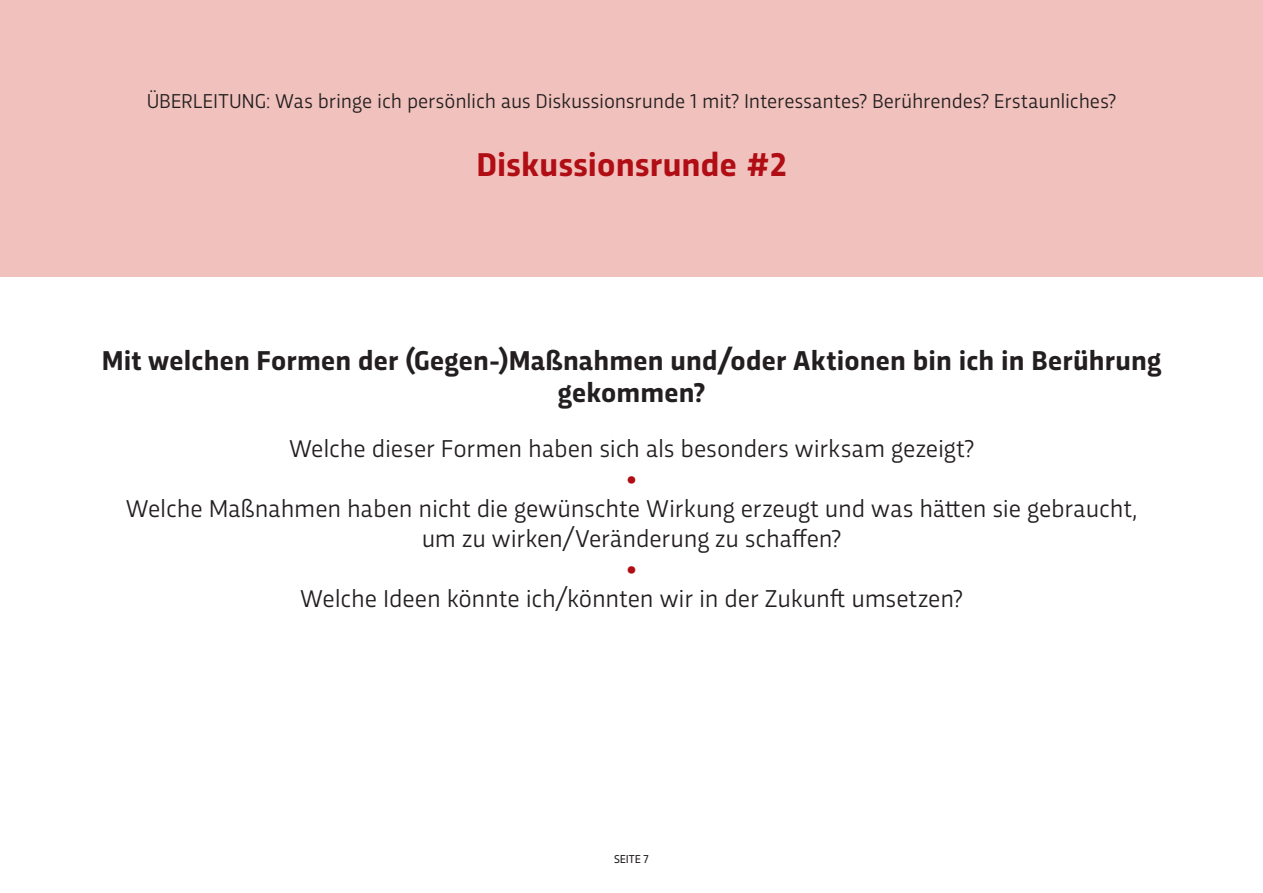
<style>
.page{position:relative;width:1263px;height:893px;background:#fff}
.page>*{position:absolute;margin:0;border:0;box-sizing:border-box;transform-origin:0 0}
.t1{font:700 34.5px "Trasandina";letter-spacing:.005em;color:#b00d15}
.t2{font:700 28.5px/31.5px "Trasandina";letter-spacing:.005em;color:#231f20;text-align:center}
.t3{font:25.5px "Trasandina";letter-spacing:-.005em;color:#231f20}
.bold{font:500 25.5px "Agenda";color:#b00d15}
.t4{font:21px "Trasandina";letter-spacing:-.005em;color:#231f20}
.t5{font:12px "Trasandina";color:#231f20}
</style>
<div class="page">
<div style="left:0;top:0;width:1263px;height:276px;background:#f1c2bd"></div>
<p class="t4" style="left:147px;top:86px;width:971px">ÜBERLEITUNG: Was bringe ich persönlich aus Diskussionsrunde 1 mit? Interessantes? Berührendes? Erstaunliches?</p>
<p class="t1" style="left:476px;top:139px;width:312px">Diskussionsrunde #2</p>
<p class="t2" style="left:102px;top:343px;width:1061px">Mit welchen Formen der (Gegen-)Maßnahmen und/oder Aktionen bin ich in Berührung gekommen?</p>
<p class="t3" style="left:289px;top:430px;width:686px">Welche dieser Formen haben sich als besonders wirksam gezeigt?</p>
<p class="bold" style="left:627px;top:465px;width:11px">•</p>
<p class="t3" style="left:126px;top:490px;width:1013px">Welche Maßnahmen haben nicht die gewünschte Wirkung erzeugt und was hätten sie gebraucht,</p>
<p class="t3" style="left:422px;top:520px;width:421px">um zu wirken/Veränderung zu schaffen?</p>
<p class="bold" style="left:627px;top:555px;width:11px">•</p>
<p class="t3" style="left:300px;top:580px;width:664px">Welche Ideen könnte ich/könnten wir in der Zukunft umsetzen?</p>
<p class="t5" style="left:614px;top:850px;width:36px">SEITE 7</p>
</div>
